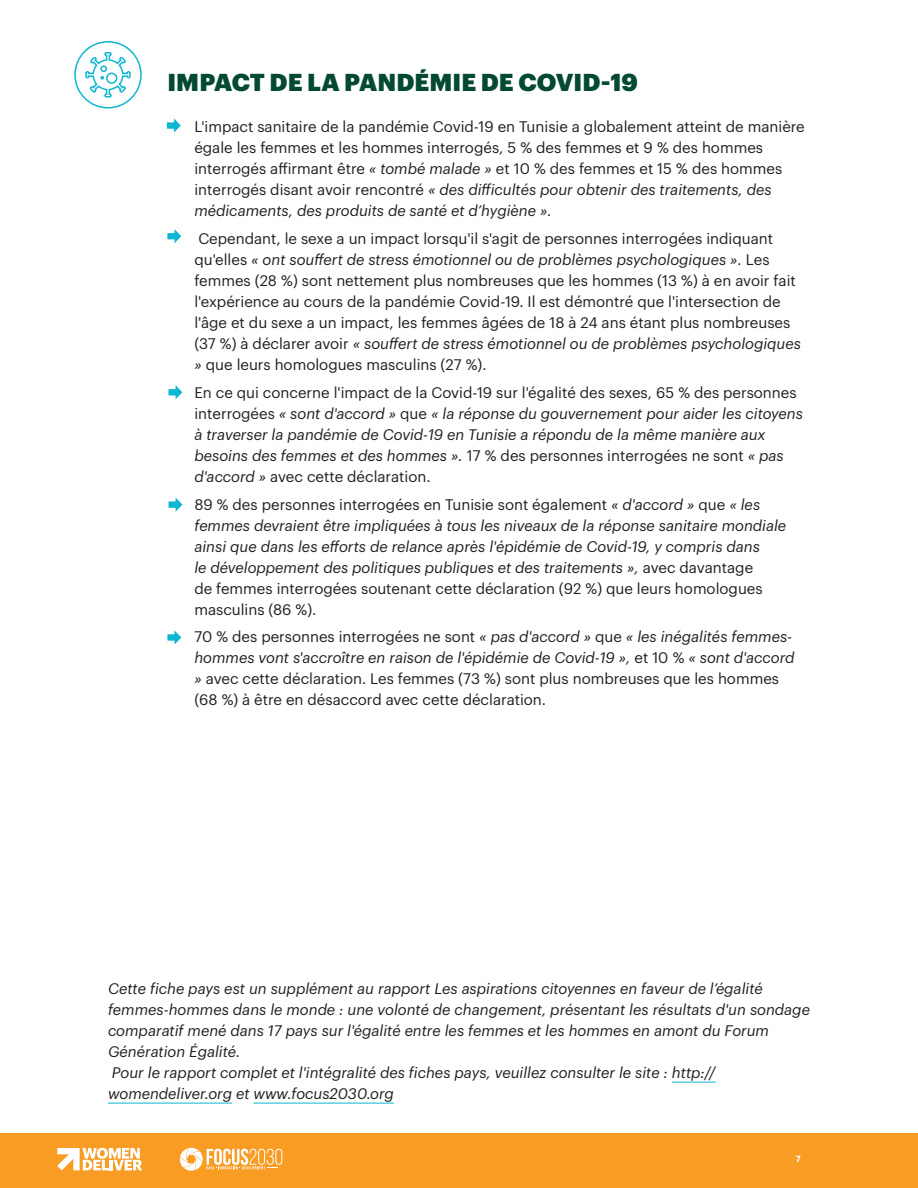
<style>
.page{position:relative;width:918px;height:1188px;background:#fff}
.page>*{position:absolute;margin:0;border:0;box-sizing:border-box;transform-origin:0 0}
.Subhead{font:900 24px "Graphik";letter-spacing:.005em;color:#034933}
.Body{font:italic 15px/21px "Graphik";color:#231f20}
.Body-2{font:15px/21px "Graphik";color:#231f20}
.Body-3{font:600 8.7px "Graphik";color:#fff}
.s1{font-style:italic}
.s2{font-style:normal}
</style>
<div class="page">
<div style="left:0;top:1133px;width:918px;height:55px;background:#f89c24"></div>
<svg style="left:179px;top:1148px;width:103px;height:23px"></svg>
<svg style="left:57px;top:1148px;width:85px;height:22px"></svg>
<svg style="left:168px;top:385px;width:14px;height:14px"></svg>
<svg style="left:169px;top:498px;width:13px;height:14px"></svg>
<svg style="left:167px;top:631px;width:14px;height:13px"></svg>
<svg style="left:167px;top:119px;width:14px;height:13px"></svg>
<svg style="left:167px;top:229px;width:14px;height:14px"></svg>
<div style="left:74px;top:41px;width:68px;height:68px;border:2px solid #0db7d2;border-radius:50%"></div>
<svg style="left:85px;top:51px;width:46px;height:47px"></svg>
<hr style="left:672px;top:1082px;width:44px;height:1px;background:#0db7d2">
<hr style="left:108px;top:1103px;width:124px;height:1px;background:#0db7d2">
<hr style="left:253px;top:1103px;width:141px;height:1px;background:#0db7d2">
<p class="Subhead" style="left:167px;top:64px;width:472px">IMPACT DE LA PANDÉMIE DE COVID-19</p>
<p class="Body-2" style="left:194px;top:115px;width:612px">L'impact sanitaire de la pandémie Covid-19 en Tunisie a globalement atteint de manière égale les femmes et les hommes interrogés, 5 % des femmes et 9 % des hommes interrogés affirmant être <span class="s1">« tombé malade »</span> et 10 % des femmes et 15 % des hommes interrogés disant avoir rencontré <span class="s1">« des difficultés pour obtenir des traitements, des médicaments, des produits de santé et d’hygiène ».</span></p>
<p class="Body-2" style="left:194px;top:227px;width:608px">Cependant, le sexe a un impact lorsqu'il s'agit de personnes interrogées indiquant qu'elles <span class="s1">« ont souffert de stress émotionnel ou de problèmes psychologiques ».</span> Les femmes (28 %) sont nettement plus nombreuses que les hommes (13 %) à en avoir fait l'expérience au cours de la pandémie Covid-19. Il est démontré que l'intersection de l'âge et du sexe a un impact, les femmes âgées de 18 à 24 ans étant plus nombreuses (37 %) à déclarer avoir <span class="s1">« souffert de stress émotionnel ou de problèmes psychologiques »</span> que leurs homologues masculins (27 %).</p>
<p class="Body" style="left:194px;top:381px;width:610px"><span class="s2">En ce qui concerne l'impact de la Covid-19 sur l'égalité des sexes, 65 % des personnes interrogées</span> « sont d'accord » <span class="s2">que</span> « la réponse du gouvernement pour aider les citoyens à traverser la pandémie de Covid-19 en Tunisie a répondu de la même manière aux besoins des femmes et des hommes ». <span class="s2">17 % des personnes interrogées ne sont</span> « pas d'accord » <span class="s2">avec cette déclaration.</span></p>
<p class="Body" style="left:194px;top:492px;width:593px"><span class="s2">89 % des personnes interrogées en Tunisie sont également</span> « d'accord » <span class="s2">que</span> « les femmes devraient être impliquées à tous les niveaux de la réponse sanitaire mondiale ainsi que dans les efforts de relance après l'épidémie de Covid-19, y compris dans<br>le développement des politiques publiques et des traitements », <span class="s2">avec davantage<br>de femmes interrogées soutenant cette déclaration (92 %) que leurs homologues masculins (86 %).</span></p>
<p class="Body-2" style="left:194px;top:625px;width:602px">70 % des personnes interrogées ne sont <span class="s1">« pas d'accord »</span> que <span class="s1">« les inégalités femmes&shy;hommes vont s'accroître en raison de l'épidémie de Covid-19 »,</span> et 10 % <span class="s1">« sont d'accord »</span> avec cette déclaration. Les femmes (73 %) sont plus nombreuses que les hommes (68 %) à être en désaccord avec cette déclaration.</p>
<p class="Body" style="left:108px;top:976px;width:703px">Cette fiche pays est un supplément au rapport Les aspirations citoyennes en faveur de l’égalité femmes-hommes dans le monde : une volonté de changement, présentant les résultats d'un sondage comparatif mené dans 17 pays sur l'égalité entre les femmes et les hommes en amont du Forum Génération Égalité.<br>Pour le rapport complet et l'intégralité des fiches pays, veuillez consulter le site : http:// womendeliver.org et www.focus2030.org</p>
<p class="Body-3" style="left:796px;top:1152px;width:6px">7</p>
</div>
